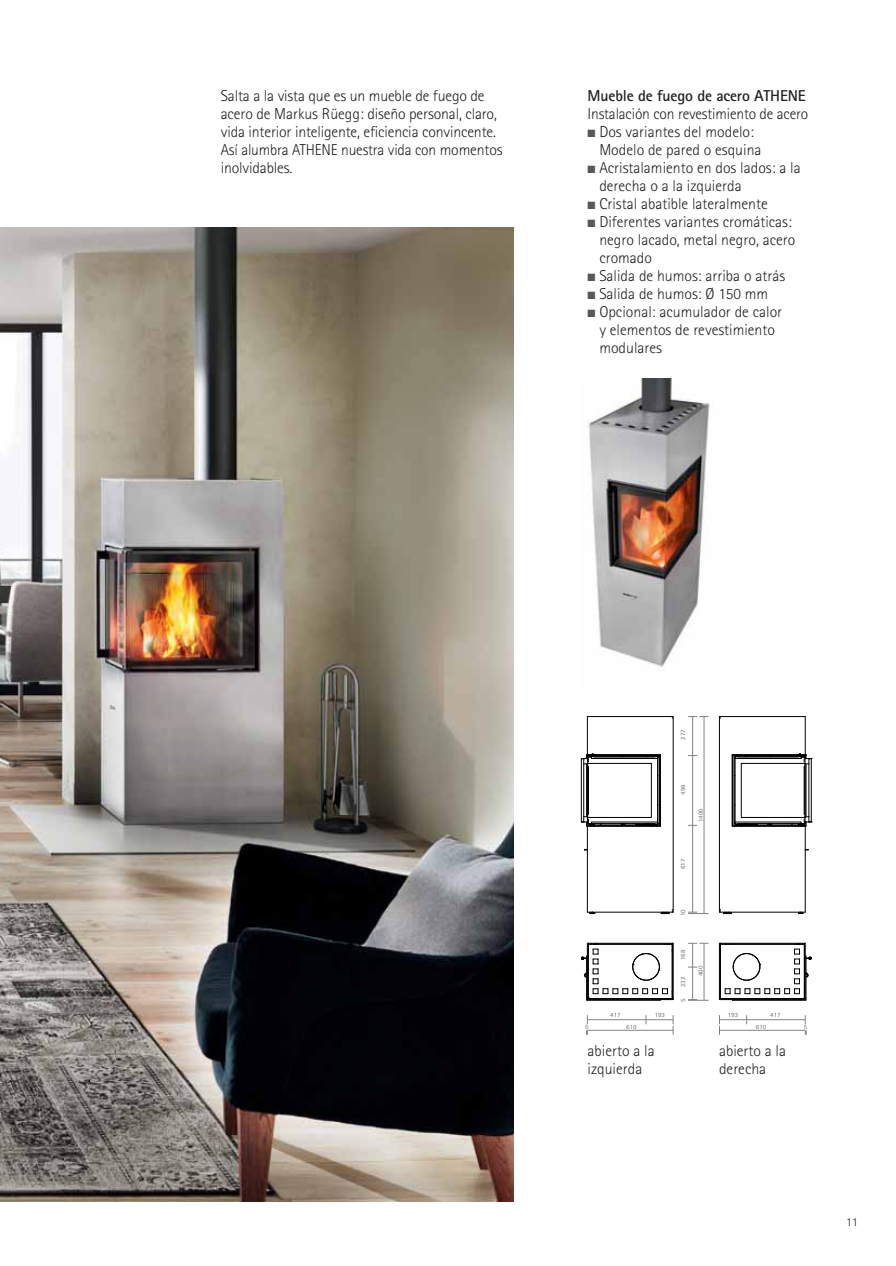
<style>
.page{position:relative;width:896px;height:1266px;background:#fff}
.page>*{position:absolute;margin:0;border:0;box-sizing:border-box;transform-origin:0 0}
.t1{font:300 15.75px/18px "AT Rotis Sans Serif";color:#231f20}
.t2{font:700 15.75px "AT Rotis Sans Serif";letter-spacing:-.01em;color:#231f20}
.t3{font:300 12px "AT Rotis Sans Serif";color:#231f20}
.t4{font:700 6.45px "AT Rotis Sans Serif";color:#808285}
</style>
<div class="page">
<img style="left:0;top:227px;width:513px;height:974px">
<img style="left:587px;top:378px;width:123px;height:289px">
<hr style="left:692px;top:716px;width:1px;height:196px;background:#808285">
<svg style="left:688px;top:911px;width:20px;height:3px"></svg>
<svg style="left:688px;top:716px;width:20px;height:1px"></svg>
<hr style="left:703px;top:716px;width:1px;height:197px;background:#808285">
<hr style="left:692px;top:943px;width:1px;height:56px;background:#808285">
<svg style="left:688px;top:943px;width:20px;height:1px"></svg>
<svg style="left:688px;top:999px;width:20px;height:1px"></svg>
<hr style="left:703px;top:943px;width:1px;height:57px;background:#808285">
<svg style="left:672px;top:1015px;width:1px;height:19px"></svg>
<hr style="left:587px;top:1019px;width:86px;height:1px;background:#808285">
<hr style="left:587px;top:1029px;width:86px;height:1px;background:#808285">
<svg style="left:719px;top:1015px;width:1px;height:19px"></svg>
<hr style="left:719px;top:1019px;width:86px;height:1px;background:#808285">
<hr style="left:719px;top:1029px;width:86px;height:1px;background:#808285">
<hr style="left:587px;top:716px;width:86px;height:1px;background:#000">
<hr style="left:672px;top:716px;width:1px;height:196px;background:#000">
<hr style="left:587px;top:911px;width:86px;height:1px;background:#000">
<hr style="left:587px;top:716px;width:1px;height:38px;background:#000">
<hr style="left:587px;top:826px;width:1px;height:86px;background:#000">
<svg style="left:589px;top:912px;width:6px;height:2px"></svg>
<svg style="left:581px;top:753px;width:80px;height:74px"></svg>
<svg style="left:660px;top:909px;width:13px;height:5px"></svg>
<hr style="left:719px;top:716px;width:86px;height:1px;background:#000">
<hr style="left:719px;top:716px;width:1px;height:196px;background:#000">
<hr style="left:719px;top:911px;width:86px;height:1px;background:#000">
<hr style="left:804px;top:716px;width:1px;height:38px;background:#000">
<hr style="left:804px;top:826px;width:1px;height:86px;background:#000">
<hr style="left:731px;top:754px;width:1px;height:72px;background:#000">
<svg style="left:732px;top:753px;width:80px;height:74px"></svg>
<svg style="left:720px;top:909px;width:12px;height:5px"></svg>
<svg style="left:580px;top:942px;width:93px;height:59px"></svg>
<svg style="left:719px;top:942px;width:92px;height:59px"></svg>
<p class="t1" style="left:221px;top:88px;width:283px">Salta a la vista que es un mueble de fuego de acero de Markus Rüegg: diseño personal, claro, vida interior inteligente, eficiencia convincente.<br>Así alumbra ATHENE nuestra vida con momentos inolvidables.</p>
<p class="t2" style="left:587px;top:90px;width:220px">Mueble de fuego de acero ATHENE</p>
<p class="t1" style="left:599px;top:106px;width:210px;text-indent:-12px">Instalación con revestimiento de acero<br>Dos variantes del modelo:<br>Modelo de pared o esquina<br>Acristalamiento en dos lados: a la derecha o a la izquierda<br>Cristal abatible lateralmente<br>Diferentes variantes cromáticas: negro lacado, metal negro, acero cromado<br>Salida de humos: arriba o atrás<br>Salida de humos: Ø 150 mm<br>Opcional: acumulador de calor<br>y elementos de revestimiento modulares</p>
<p class="t4" style="left:680px;top:739px;width:12px;rotate:-90deg">277</p>
<p class="t4" style="left:680px;top:794px;width:12px;rotate:-90deg">496</p>
<p class="t4" style="left:698px;top:822px;width:15px;rotate:-90deg">1400</p>
<p class="t4" style="left:680px;top:869px;width:12px;rotate:-90deg">617</p>
<p class="t4" style="left:610px;top:1012px;width:12px">417</p>
<p class="t4" style="left:654px;top:1012px;width:12px">193</p>
<p class="t4" style="left:585px;top:1024px;width:5px">5</p>
<p class="t4" style="left:626px;top:1024px;width:12px">610</p>
<p class="t4" style="left:680px;top:916px;width:8px;rotate:-90deg">10</p>
<p class="t4" style="left:680px;top:960px;width:12px;rotate:-90deg">168</p>
<p class="t4" style="left:680px;top:987px;width:12px;rotate:-90deg">232</p>
<p class="t4" style="left:680px;top:1001px;width:5px;rotate:-90deg">5</p>
<p class="t4" style="left:698px;top:976px;width:12px;rotate:-90deg">400</p>
<p class="t4" style="left:727px;top:1012px;width:12px">193</p>
<p class="t4" style="left:770px;top:1012px;width:12px">417</p>
<p class="t4" style="left:755px;top:1024px;width:12px">610</p>
<p class="t4" style="left:803px;top:1024px;width:5px">5</p>
<p class="t1" style="left:587px;top:1042px;width:69px">abierto a la izquierda</p>
<p class="t1" style="left:719px;top:1042px;width:69px">abierto a la derecha</p>
<p class="t3" style="left:846px;top:1217px;width:13px">11</p>
</div>
